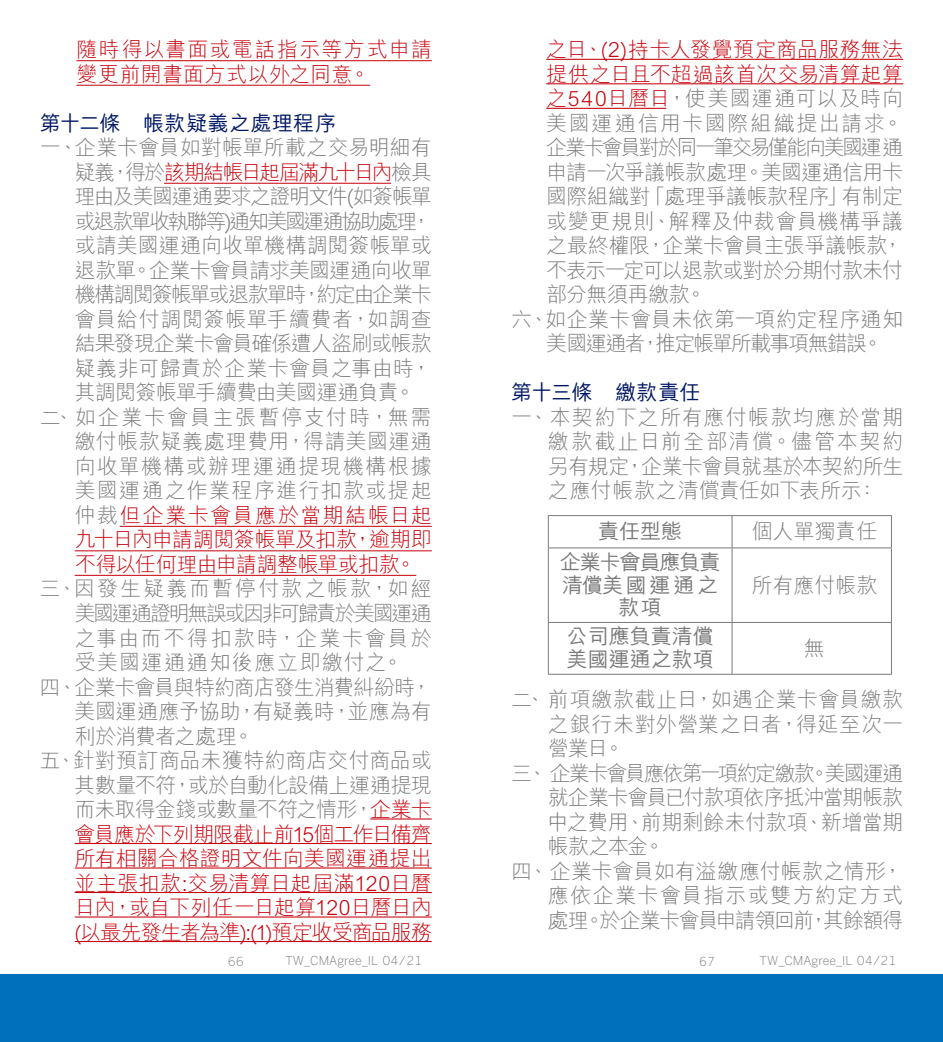
<style>
.page{position:relative;width:943px;height:1042px;background:#fff}
.page>*{position:absolute;margin:0;border:0;box-sizing:border-box;transform-origin:0 0}
.t1{font:300 21px/24.5px "M Hei HK";letter-spacing:-.015em;color:#7b7a7b;text-align:justify}
.t2{font:300 21px "M Hei HK";letter-spacing:-.015em;color:#c7000b}
.t3{font:300 21px "M Hei HK";letter-spacing:.005em;color:#7b7a7b}
.t4{font:300 21px "M Hei HK";letter-spacing:-.035em;color:#7b7a7b}
.t5{font:300 21px "M Hei HK";letter-spacing:-.055em;color:#c7000b}
.t6{font:300 21px "M Hei HK";letter-spacing:-.115em;color:#7b7a7b}
.t7{font:300 21px "M Hei HK";letter-spacing:-.055em;color:#7b7a7b}
.t8{font:300 21px "M Hei HK";letter-spacing:.03em;color:#7b7a7b}
.t9{font:300 21px "M Hei HK";letter-spacing:.025em;color:#7b7a7b}
.t10{font:300 21px "M Hei HK";letter-spacing:.1em;color:#7b7a7b}
.t11{font:300 21px "M Hei HK";letter-spacing:.07em;color:#7b7a7b}
.t12{font:300 21px/24.5px "M Hei HK";letter-spacing:.045em;color:#c7000b}
.t13{font:300 21px "M Hei HK";letter-spacing:-.095em;color:#7b7a7b}
.t14{font:300 21px "M Hei HK";letter-spacing:-.11em;color:#7b7a7b}
.t15{font:300 21px "M Hei HK";letter-spacing:-.05em;color:#7b7a7b}
.t16{font:300 21px "M Hei HK";letter-spacing:-.075em;color:#c7000b}
.t17{font:300 21px "M Hei HK";letter-spacing:-.075em;color:#7b7a7b}
.t18{font:300 21px "M Hei HK";letter-spacing:-.09em;color:#7b7a7b}
.t19{font:300 21px "M Hei HK";letter-spacing:.01em;color:#c7000b}
.t20{font:300 21px "M Hei HK";letter-spacing:-.07em;color:#7b7a7b}
.t21{font:300 21px "M Hei HK";letter-spacing:.09em;color:#7b7a7b}
.t22{font:300 21px "M Hei HK";letter-spacing:.035em;color:#7b7a7b}
.t23{font:300 21px "M Hei HK";letter-spacing:-.045em;color:#7b7a7b}
.t24{font:300 21px "M Hei HK";letter-spacing:-.085em;color:#7b7a7b}
.t25{font:500 21px/22.8px "M Hei HK";color:#7b7a7b}
.t26{font:500 21px/22.8px "M Hei HK";letter-spacing:-.05em;color:#7b7a7b;text-align:center}
.t27{font:300 21px "M Hei HK";letter-spacing:.02em;color:#7b7a7b}
.t28{font:300 21px "M Hei HK";letter-spacing:.065em;color:#7b7a7b}
.t29{font:300 21px "M Hei HK";letter-spacing:.07em;color:#c7000b}
.t30{font:300 21px "M Hei HK";letter-spacing:.08em;color:#7b7a7b}
.t31{font:300 21px "M Hei HK";letter-spacing:.06em;color:#7b7a7b}
.t32{font:500 21px "M Hei HK";letter-spacing:.005em;color:#001764}
.t33{font:500 21px "M Hei HK";letter-spacing:-.02em;color:#001764}
.t34{font:300 12.25px "Benton Sans";color:#7b7a7b}
.s1{color:#7b7a7b}
.s2{color:#c7000b}
</style>
<div class="page">
<div style="left:0;top:974px;width:943px;height:68px;background:#0070bd"></div>
<hr style="left:76px;top:60px;width:356px;height:1px;background:#c7000b">
<hr style="left:76px;top:85px;width:294px;height:1px;background:#c7000b">
<hr style="left:164px;top:183px;width:227px;height:1px;background:#c7000b">
<hr style="left:120px;top:526px;width:312px;height:1px;background:#c7000b">
<hr style="left:75px;top:550px;width:357px;height:1px;background:#c7000b">
<hr style="left:75px;top:575px;width:341px;height:1px;background:#c7000b">
<hr style="left:370px;top:818px;width:62px;height:1px;background:#c7000b">
<hr style="left:75px;top:843px;width:357px;height:1px;background:#c7000b">
<hr style="left:75px;top:867px;width:357px;height:1px;background:#c7000b">
<hr style="left:75px;top:892px;width:357px;height:1px;background:#c7000b">
<hr style="left:75px;top:916px;width:357px;height:1px;background:#c7000b">
<hr style="left:75px;top:941px;width:357px;height:1px;background:#c7000b">
<hr style="left:546px;top:59px;width:357px;height:1px;background:#c7000b">
<hr style="left:546px;top:83px;width:357px;height:1px;background:#c7000b">
<hr style="left:546px;top:108px;width:120px;height:1px;background:#c7000b">
<hr style="left:548px;top:515px;width:184px;height:1px;background:#7b7a7b">
<hr style="left:548px;top:516px;width:1px;height:31px;background:#7b7a7b">
<hr style="left:732px;top:515px;width:159px;height:1px;background:#7b7a7b">
<hr style="left:731px;top:516px;width:1px;height:31px;background:#7b7a7b">
<hr style="left:891px;top:516px;width:1px;height:31px;background:#7b7a7b">
<hr style="left:548px;top:547px;width:184px;height:1px;background:#7b7a7b">
<hr style="left:548px;top:548px;width:1px;height:74px;background:#7b7a7b">
<hr style="left:732px;top:547px;width:159px;height:1px;background:#7b7a7b">
<hr style="left:731px;top:548px;width:1px;height:74px;background:#7b7a7b">
<hr style="left:891px;top:548px;width:1px;height:74px;background:#7b7a7b">
<hr style="left:548px;top:622px;width:184px;height:1px;background:#7b7a7b">
<hr style="left:548px;top:623px;width:1px;height:51px;background:#7b7a7b">
<hr style="left:732px;top:622px;width:159px;height:1px;background:#7b7a7b">
<hr style="left:731px;top:623px;width:1px;height:51px;background:#7b7a7b">
<hr style="left:891px;top:623px;width:1px;height:51px;background:#7b7a7b">
<hr style="left:548px;top:674px;width:184px;height:1px;background:#7b7a7b">
<hr style="left:732px;top:674px;width:159px;height:1px;background:#7b7a7b">
<p class="t12" style="left:76px;top:37px;width:357px">隨時得以書面或電話指示等方式申請變更前開書面方式以外之同意。</p>
<p class="t32" style="left:40px;top:108px;width:298px">第十二條　帳款疑義之處理程序</p>
<p class="t3" style="left:40px;top:137px;width:393px">一、企業卡會員如對帳單所載之交易明細有</p>
<p class="t16" style="left:75px;top:161px;width:358px"><span class="s1">疑義，得於</span>該期結帳日起屆滿九十日內<span class="s1">檢具</span></p>
<p class="t17" style="left:75px;top:186px;width:358px">理由及美國運通要求之證明文件(如簽帳單</p>
<p class="t14" style="left:75px;top:210px;width:358px">或退款單收執聯等)通知美國運通協助處理，</p>
<p class="t1" style="left:75px;top:233px;width:358px">或請美國運通向收單機構調閱簽帳單或</p>
<p class="t4" style="left:75px;top:259px;width:358px">退款單。企業卡會員請求美國運通向收單</p>
<p class="t18" style="left:75px;top:284px;width:358px">機構調閱簽帳單或退款單時，約定由企業卡</p>
<p class="t9" style="left:75px;top:308px;width:358px">會員給付調閱簽帳單手續費者，如調查</p>
<p class="t7" style="left:75px;top:333px;width:358px">結果發現企業卡會員確係遭人盜刷或帳款</p>
<p class="t3" style="left:75px;top:357px;width:358px">疑義非可歸責於企業卡會員之事由時，</p>
<p class="t4" style="left:75px;top:382px;width:342px">其調閱簽帳單手續費由美國運通負責。</p>
<p class="t21" style="left:40px;top:406px;width:393px">二、如企業卡會員主張暫停支付時，無需</p>
<p class="t9" style="left:75px;top:431px;width:358px">繳付帳款疑義處理費用，得請美國運通</p>
<p class="t11" style="left:75px;top:455px;width:358px">向收單機構或辦理運通提現機構根據</p>
<p class="t28" style="left:75px;top:480px;width:358px">美國運通之作業程序進行扣款或提起</p>
<p class="t29" style="left:75px;top:504px;width:358px"><span class="s1">仲裁</span>但企業卡會員應於當期結帳日起</p>
<p class="t2" style="left:75px;top:529px;width:358px">九十日內申請調閱簽帳單及扣款，逾期即</p>
<p class="t2" style="left:75px;top:553px;width:343px">不得以任何理由申請調整帳單或扣款。</p>
<p class="t10" style="left:40px;top:578px;width:393px">三、因發生疑義而暫停付款之帳款，如經</p>
<p class="t6" style="left:75px;top:602px;width:358px">美國運通證明無誤或因非可歸責於美國運通</p>
<p class="t10" style="left:75px;top:627px;width:358px">之事由而不得扣款時，企業卡會員於</p>
<p class="t11" style="left:75px;top:651px;width:330px">受美國運通通知後應立即繳付之。</p>
<p class="t15" style="left:40px;top:676px;width:393px">四、企業卡會員與特約商店發生消費糾紛時，</p>
<p class="t1" style="left:75px;top:699px;width:358px">美國運通應予協助，有疑義時，並應為有</p>
<p class="t4" style="left:75px;top:725px;width:181px">利於消費者之處理。</p>
<p class="t3" style="left:40px;top:749px;width:393px">五、針對預訂商品未獲特約商店交付商品或</p>
<p class="t1" style="left:75px;top:772px;width:358px">其數量不符，或於自動化設備上運通提現</p>
<p class="t1" style="left:75px;top:797px;width:358px">而未取得金錢或數量不符之情形，<span class="s2">企業卡</span></p>
<p class="t5" style="left:75px;top:823px;width:358px">會員應於下列期限截止前15個工作日備齊</p>
<p class="t2" style="left:75px;top:847px;width:358px">所有相關合格證明文件向美國運通提出</p>
<p class="t2" style="left:75px;top:872px;width:358px">並主張扣款:交易清算日起屆滿120日曆</p>
<p class="t2" style="left:75px;top:896px;width:358px">日內，或自下列任一日起算120日曆日內</p>
<p class="t5" style="left:75px;top:921px;width:358px">(以最先發生者為準):(1)預定收受商品服務</p>
<p class="t19" style="left:546px;top:39px;width:358px">之日、(2)持卡人發覺預定商品服務無法</p>
<p class="t2" style="left:546px;top:63px;width:358px">提供之日且不超過該首次交易清算起算</p>
<p class="t22" style="left:546px;top:88px;width:358px"><span class="s2">之540日曆日</span>，使美國運通可以及時向</p>
<p class="t30" style="left:546px;top:112px;width:358px">美國運通信用卡國際組織提出請求。</p>
<p class="t6" style="left:546px;top:137px;width:358px">企業卡會員對於同一筆交易僅能向美國運通</p>
<p class="t4" style="left:546px;top:161px;width:358px">申請一次爭議帳款處理。美國運通信用卡</p>
<p class="t1" style="left:546px;top:184px;width:358px">國際組織對「處理爭議帳款程序」有制定</p>
<p class="t8" style="left:546px;top:210px;width:358px">或變更規則、解釋及仲裁會員機構爭議</p>
<p class="t1" style="left:546px;top:233px;width:358px">之最終權限，企業卡會員主張爭議帳款，</p>
<p class="t23" style="left:546px;top:259px;width:358px">不表示一定可以退款或對於分期付款未付</p>
<p class="t1" style="left:546px;top:282px;width:162px">部分無須再繳款。</p>
<p class="t3" style="left:511px;top:308px;width:393px">六、如企業卡會員未依第一項約定程序通知</p>
<p class="t24" style="left:546px;top:333px;width:338px">美國運通者，推定帳單所載事項無錯誤。</p>
<p class="t33" style="left:511px;top:377px;width:191px">第十三條　繳款責任</p>
<p class="t1" style="left:548px;top:405px;width:357px;text-indent:-37px">一、本契約下之所有應付帳款均應於當期繳款截止日前全部清償。儘管本契約另有規定，企業卡會員就基於本契約所生之應付帳款之清償責任如下表所示：</p>
<p class="t25" style="left:598px;top:518px;width:85px">責任型態</p>
<p class="t1" style="left:751px;top:519px;width:127px">個人單獨責任</p>
<p class="t26" style="left:560px;top:549px;width:162px">企業卡會員應負責清償美國運通之款項</p>
<p class="t1" style="left:751px;top:572px;width:127px">所有應付帳款</p>
<p class="t25" style="left:566px;top:623px;width:148px">公司應負責清償美國運通之款項</p>
<p class="t1" style="left:803px;top:635px;width:22px">無</p>
<p class="t8" style="left:511px;top:688px;width:393px">二、前項繳款截止日，如遇企業卡會員繳款</p>
<p class="t27" style="left:548px;top:713px;width:357px">之銀行未對外營業之日者，得延至次一</p>
<p class="t1" style="left:548px;top:736px;width:78px">營業日。</p>
<p class="t13" style="left:511px;top:762px;width:393px">三、企業卡會員應依第一項約定繳款。美國運通</p>
<p class="t7" style="left:548px;top:786px;width:357px">就企業卡會員已付款項依序抵沖當期帳款</p>
<p class="t1" style="left:548px;top:809px;width:357px">中之費用、前期剩餘未付款項、新增當期</p>
<p class="t1" style="left:548px;top:834px;width:118px">帳款之本金。</p>
<p class="t3" style="left:511px;top:860px;width:393px">四、企業卡會員如有溢繳應付帳款之情形，</p>
<p class="t31" style="left:548px;top:884px;width:357px">應依企業卡會員指示或雙方約定方式</p>
<p class="t20" style="left:548px;top:909px;width:357px">處理。於企業卡會員申請領回前，其餘額得</p>
<p class="t34" style="left:228px;top:954px;width:17px">66</p>
<p class="t34" style="left:285px;top:953px;width:138px">TW_CMAgree_IL 04/21</p>
<p class="t34" style="left:699px;top:954px;width:17px">67</p>
<p class="t34" style="left:759px;top:953px;width:138px">TW_CMAgree_IL 04/21</p>
</div>
